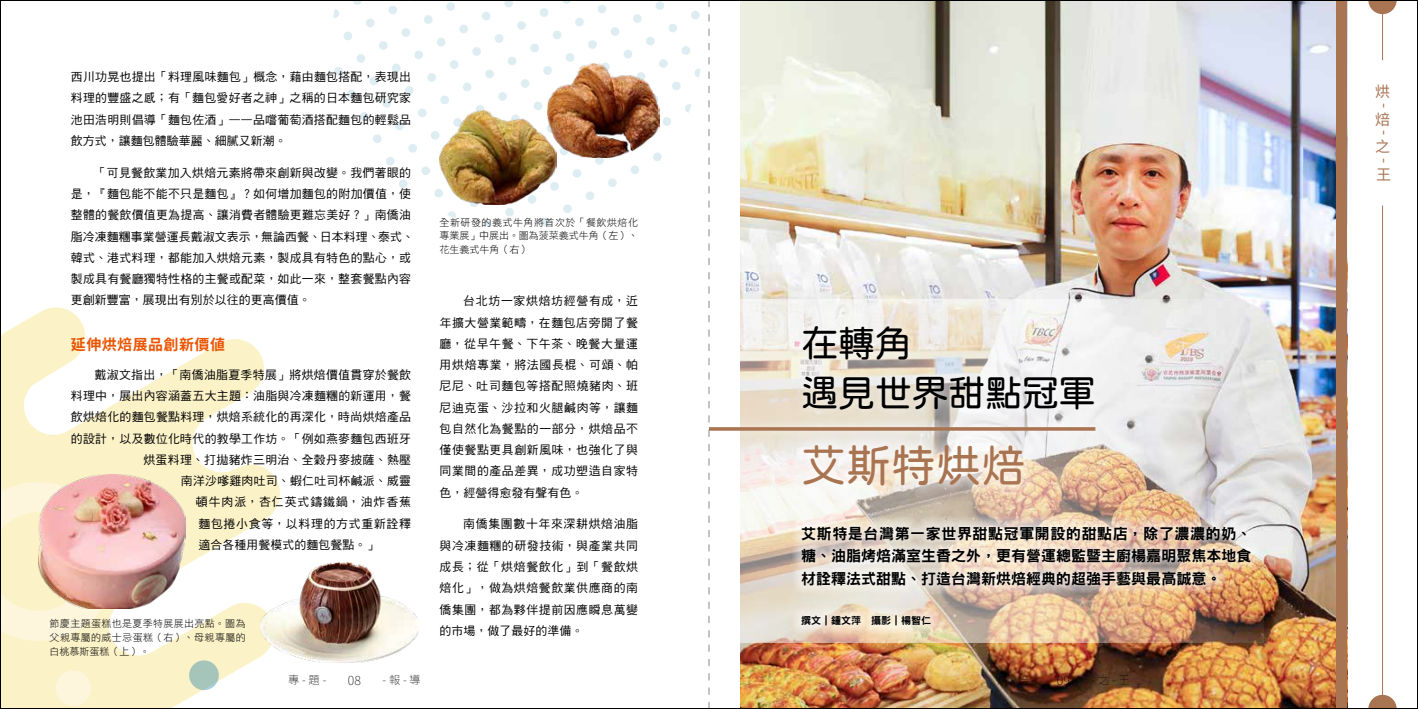
<style>
.page{position:relative;width:1418px;height:709px;background:#fff}
.page>*{position:absolute;margin:0;border:0;box-sizing:border-box;transform-origin:0 0}
.t1{font:45px "jf openhuninn 1.1";color:#a97452}
.t2{font:37.5px/50px "jf openhuninn 1.1";letter-spacing:-.02em;color:#000}
.t3{font:15px/22.5px "DF Hei Std W9";color:#000;text-align:justify}
.t4{font:15px "Gen Jyuu Gothic L Monospace Bold";letter-spacing:.03em;color:#ea5504}
.t5{font:15px "Noto Sans CJ Ktc";color:#a97452}
.t6{font:100 12.5px "Noto Sans CJ Ktc";color:#000}
.t7{font:11.88px/21.2px "DF Hei Std W5";letter-spacing:.025em;color:#000;text-align:justify}
.t8{font:11.88px "DF Hei Std W5";letter-spacing:.08em;color:#000}
.t9{font:11.88px "DF Hei Std W5";letter-spacing:.06em;color:#000}
.t10{font:100 11.25px "Noto Sans CJ Ktc";color:#000}
.t11{font:10px/13.8px "DF Hei Std W3";letter-spacing:.035em;color:#000;text-align:justify}
.t12{font:10px "DF Hei Std W9";color:#000}
</style>
<div class="page">
<svg style="left:2px;top:307px;width:278px;height:400px;fill:#fcf2c8"></svg>
<img style="left:741px;top:2px;width:595px;height:705px">
<img style="left:709px;top:299px;width:554px;height:344px">
<div style="left:1336px;top:0;width:10px;height:709px;background:#a97452"></div>
<div style="left:791px;top:515px;width:469px;height:121px;background:#fff;opacity:.9"></div>
<div style="left:791px;top:432px;width:245px;height:67px;background:#fff;opacity:.7"></div>
<div style="left:701px;top:419px;width:402px;height:20px;background:#fff;opacity:.75"></div>
<svg style="left:709px;top:427px;width:386px;height:4px;background:#b08162"></svg>
<div style="left:795px;top:319px;width:306px;height:98px;background:#fff;opacity:.75"></div>
<svg style="left:2px;top:482px;width:116px;height:159px;background:#fcf3d1"></svg>
<div style="left:196px;top:593px;width:21px;height:21px;background:#fff;border-radius:50%"></div>
<div style="left:56px;top:670px;width:35px;height:36px;background:#fdf6dc;border-radius:50%"></div>
<svg style="left:189px;top:660px;width:30px;height:30px"></svg>
<svg style="left:333px;top:2px;width:367px;height:225px"></svg>
<img style="left:439px;top:111px;width:118px;height:94px">
<img style="left:547px;top:64px;width:112px;height:94px">
<img style="left:260px;top:562px;width:158px;height:101px">
<img style="left:39px;top:475px;width:146px;height:133px">
<svg style="left:1368px;top:2px;width:28px;height:12px"></svg>
<svg style="left:1368px;top:694px;width:28px;height:13px"></svg>
<hr style="left:1382px;top:206px;width:1px;height:503px;background:#a97452">
<hr style="left:1382px;top:0;width:1px;height:60px;background:#a97452">
<svg style="left:708px;top:2px;width:1px;height:705px"></svg>
<p class="t7" style="left:71px;top:66px;width:342px">西川功晃也提出「料理風味麵包」概念，藉由麵包搭配，表現出料理的豐盛之感；有「麵包愛好者之神」之稱的日本麵包研究家池田浩明則倡導「麵包佐酒」——品嚐葡萄酒搭配麵包的輕鬆品飲方式，讓麵包體驗華麗、細膩又新潮。</p>
<p class="t7" style="left:71px;top:162px;width:344px;text-align:left;text-indent:24px">「可見餐飲業加入烘焙元素將帶來創新與改變。我們著眼的是，『麵包能不能不只是麵包』？如何增加麵包的附加價值，使整體的餐飲價值更為提高、讓消費者體驗更難忘美好？」南僑油脂冷凍麵糰事業營運長戴淑文表示，無論西餐、日本料理、泰式、韓式、港式料理，都能加入烘焙元素，製成具有特色的點心，或製成具有餐廳獨特性格的主餐或配菜，如此一來，整套餐點內容更創新豐富，展現出有別於以往的更高價值。</p>
<p class="t4" style="left:71px;top:333px;width:156px">延伸烘焙展品創新價値</p>
<p class="t7" style="left:95px;top:364px;width:318px">戴淑文指出，「南僑油脂夏季特展」將烘焙價值貫穿於餐飲</p>
<p class="t7" style="left:71px;top:385px;width:341px">料理中，展出內容涵蓋五大主題：油脂與冷凍麵糰的新運用，餐</p>
<p class="t7" style="left:71px;top:406px;width:342px">飲烘焙化的麵包餐點料理，烘焙系統化的再深化，時尚烘焙產品</p>
<p class="t7" style="left:71px;top:427px;width:341px">的設計，以及數位化時代的教學工作坊。「例如燕麥麵包西班牙</p>
<p class="t7" style="left:143px;top:448px;width:269px">烘蛋料理、打拋豬炸三明治、全穀丹麥披薩、熱壓</p>
<p class="t7" style="left:181px;top:470px;width:232px">南洋沙嗲雞肉吐司、蝦仁吐司杯鹹派、威靈</p>
<p class="t8" style="left:196px;top:495px;width:217px">頓牛肉派，杏仁英式鑄鐵鍋，油炸香蕉</p>
<p class="t9" style="left:198px;top:517px;width:214px">麵包捲小食等，以料理的方式重新詮釋</p>
<p class="t7" style="left:198px;top:533px;width:181px">適合各種用餐模式的麵包餐點。」</p>
<p class="t11" style="left:50px;top:616px;width:198px">節慶主題蛋糕也是夏季特展展出亮點。圖為父親專屬的威士忌蛋糕（右）、母親專屬的白桃慕斯蛋糕（上）。</p>
<p class="t11" style="left:439px;top:215px;width:200px">全新研發的義式牛角將首次於「餐飲烘焙化專業展」中展出。圖為菠菜義式牛角（左）、花生義式牛角（右）</p>
<p class="t7" style="left:439px;top:290px;width:200px;text-indent:24px">台北坊一家烘焙坊經營有成，近年擴大營業範疇，在麵包店旁開了餐廳，從早午餐、下午茶、晚餐大量運用烘焙專業，將法國長棍、可頌、帕尼尼、吐司麵包等搭配照燒豬肉、班尼迪克蛋、沙拉和火腿鹹肉等，讓麵包自然化為餐點的一部分，烘焙品不僅使餐點更具創新風味，也強化了與同業間的產品差異，成功塑造自家特色，經營得愈發有聲有色。</p>
<p class="t7" style="left:439px;top:513px;width:200px;text-indent:24px">南僑集團數十年來深耕烘焙油脂與冷凍麵糰的研發技術，與產業共同成長；從「烘焙餐飲化」到「餐飲烘焙化」，做為烘焙餐飲業供應商的南僑集團，都為夥伴提前因應瞬息萬變的市場，做了最好的準備。</p>
<h2 class="t2" style="left:801px;top:318px;width:296px">在轉角<br>遇見世界甜點冠軍</h2>
<h1 class="t1" style="left:801px;top:436px;width:226px">艾斯特烘焙</h1>
<p class="t3" style="left:801px;top:521px;width:451px">艾斯特是台灣第一家世界甜點冠軍開設的甜點店，除了濃濃的奶、糖、油脂烤焙滿室生香之外，更有營運總監暨主廚楊嘉明聚焦本地食材詮釋法式甜點、打造台灣新烘焙經典的超強手藝與最高誠意。</p>
<p class="t12" style="left:801px;top:615px;width:131px">撰文｜鍾文萍 攝影｜楊智仁</p>
<p class="t6" style="left:348px;top:673px;width:15px">08</p>
<p class="t10" style="left:997px;top:673px;width:134px">烘 - 焙 -　　　　　- 之 - 王</p>
<p class="t10" style="left:288px;top:673px;width:134px">專 - 題 -　　　　　- 報 - 導</p>
<p class="t6" style="left:1056px;top:673px;width:15px">09</p>
<p class="t5" style="left:1374px;top:83px;width:16px">烘</p>
<p class="t5" style="left:1393px;top:103px;width:7px;rotate:90deg">-</p>
<p class="t5" style="left:1374px;top:111px;width:16px">焙</p>
<p class="t5" style="left:1393px;top:130px;width:7px;rotate:90deg">-</p>
<p class="t5" style="left:1374px;top:138px;width:16px">之</p>
<p class="t5" style="left:1393px;top:158px;width:7px;rotate:90deg">-</p>
<p class="t5" style="left:1376px;top:166px;width:16px">王</p>
</div>
